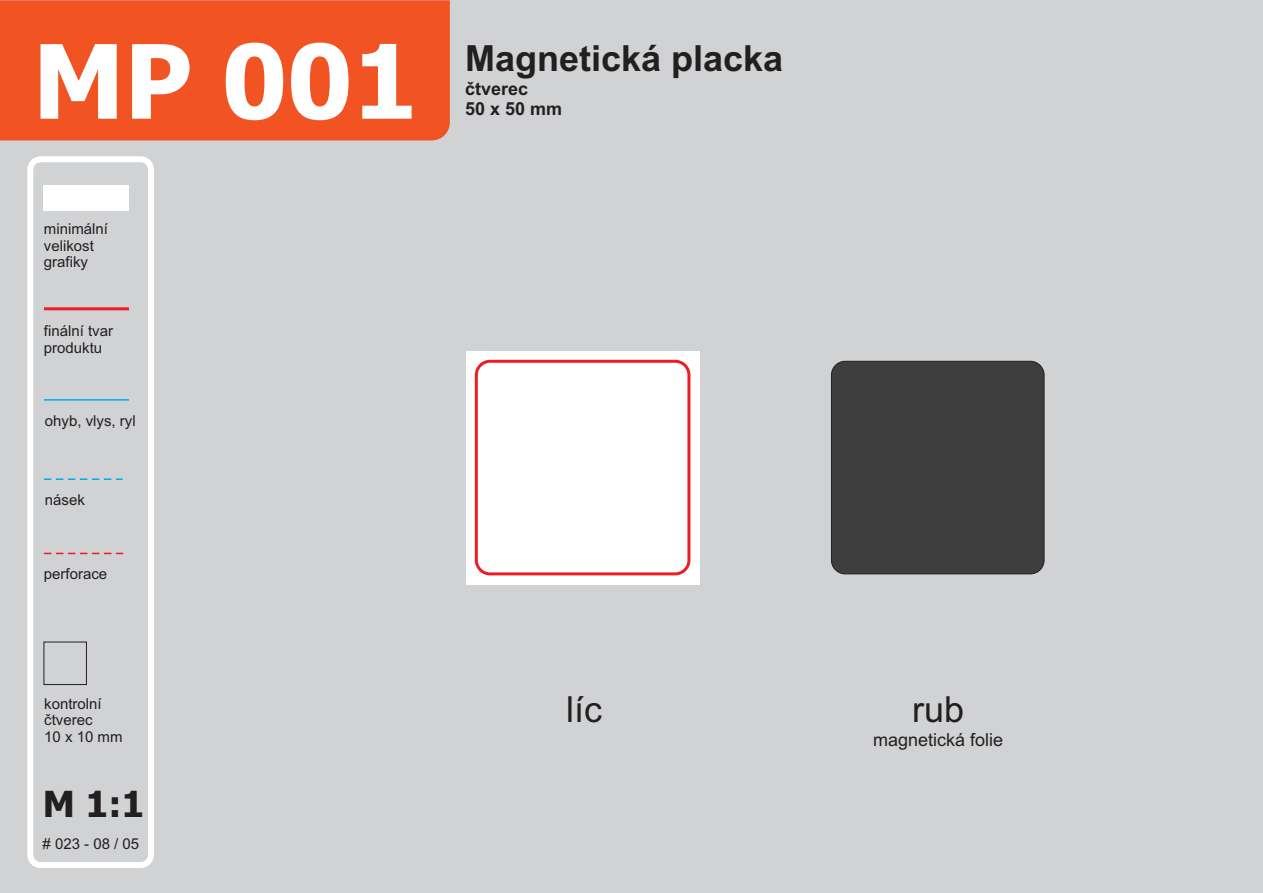
<style>
.page{position:relative;width:1263px;height:893px;background:#d1d2d4}
.page>*{position:absolute;margin:0;border:0;box-sizing:border-box;transform-origin:0 0}
.t1{font:700 102.6px "Tahoma";color:#fff}
.t2{font:700 36px "Arial";color:#231f20}
.t3{font:36px "Arial";color:#231f20}
.t4{font:700 36px "Tahoma";color:#231f20}
.t5{font:18px "Arial";color:#231f20}
.t6{font:700 18px/20.1px "Arial";color:#231f20}
.t7{font:15px/16.8px "Arial";color:#231f20}
</style>
<div class="page">
<div style="left:44px;top:186px;width:85px;height:25px;background:#fff"></div>
<hr style="left:44px;top:307px;width:85px;height:3px;background:#ee1d23">
<div style="left:27px;top:156px;width:127px;height:712px;border:6px solid #fff;border-radius:10px"></div>
<div style="left:44px;top:642px;width:43px;height:43px;border:1px solid #231f20"></div>
<hr style="left:44px;top:399px;width:85px;height:2px;background:#00aeef">
<svg style="left:44px;top:478px;width:79px;height:2px"></svg>
<svg style="left:44px;top:553px;width:79px;height:1px"></svg>
<div style="left:0;top:0;width:450px;height:140px;background:#f15422"></div>
<div style="left:466px;top:351px;width:233px;height:233px;background:#fff"></div>
<div style="left:475px;top:360px;width:215px;height:215px;border:3px solid #ee1d23;border-radius:14px"></div>
<div style="left:831px;top:361px;width:213px;height:213px;background:#3e3e3f;border:1px solid #231f20;border-radius:14px"></div>
<h1 class="t1" style="left:33px;top:40px;width:386px">MP 001</h1>
<p class="t7" style="left:44px;top:222px;width:66px">minimální velikost grafiky</p>
<p class="t7" style="left:44px;top:324px;width:71px">finální tvar produktu</p>
<p class="t7" style="left:45px;top:413px;width:92px">ohyb, vlys, ryl</p>
<p class="t7" style="left:45px;top:493px;width:42px">násek</p>
<p class="t7" style="left:44px;top:567px;width:65px">perforace</p>
<p class="t7" style="left:44px;top:696px;width:80px">kontrolní čtverec<br>10 x 10 mm</p>
<h2 class="t4" style="left:43px;top:790px;width:103px">M 1:1</h2>
<p class="t7" style="left:43px;top:837px;width:98px"># 023 - 08 / 05</p>
<h2 class="t2" style="left:465px;top:45px;width:320px">Magnetická placka</h2>
<p class="t6" style="left:465px;top:80px;width:99px">čtverec<br>50 x 50 mm</p>
<h2 class="t3" style="left:566px;top:696px;width:37px">líc</h2>
<h2 class="t3" style="left:912px;top:696px;width:54px">rub</h2>
<p class="t5" style="left:873px;top:733px;width:132px">magnetická folie</p>
</div>
